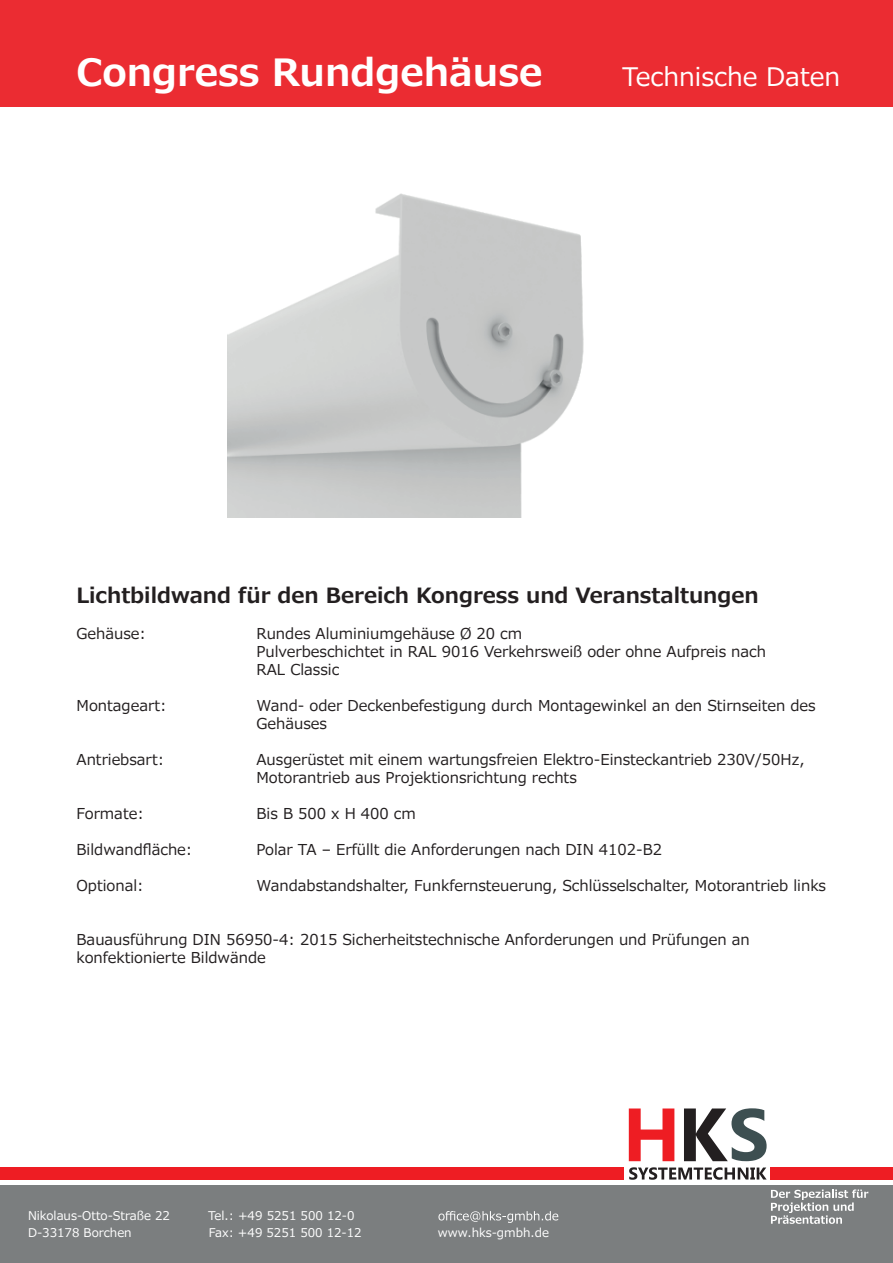
<style>
.page{position:relative;width:893px;height:1263px;background:#fff}
.page>*{position:absolute;margin:0;border:0;box-sizing:border-box;transform-origin:0 0}
.t1{font:700 37.5px "Meiryo";color:#fff}
.t2{font:25.5px "Meiryo";color:#fff}
.t3{font:700 21px "Meiryo";color:#231f20}
.t4{font:15px/18px "Meiryo";color:#231f20}
.t5{font:12px "Meiryo";color:#fff}
</style>
<div class="page">
<div style="left:0;top:0;width:893px;height:106px;background:#eb2c32"></div>
<div style="left:0;top:1185px;width:893px;height:78px;background:#7b7e7f"></div>
<svg style="left:629px;top:1108px;width:45px;height:53px"></svg>
<svg style="left:684px;top:1108px;width:83px;height:53px"></svg>
<svg style="left:629px;top:1167px;width:138px;height:13px"></svg>
<div style="left:771px;top:1167px;width:122px;height:12px;background:#ee1d23"></div>
<div style="left:0;top:1167px;width:624px;height:12px;background:#ee1d23"></div>
<svg style="left:771px;top:1189px;width:97px;height:35px"></svg>
<svg style="left:438px;top:1211px;width:120px;height:12px"></svg>
<img style="left:228px;top:193px;width:356px;height:324px">
<h1 class="t1" style="left:77px;top:46px;width:467px">Congress Rundgehäuse</h1>
<h2 class="t2" style="left:622px;top:58px;width:219px">Technische Daten</h2>
<h3 class="t3" style="left:77px;top:581px;width:684px">Lichtbildwand für den Bereich Kongress und Veranstaltungen</h3>
<p class="t4" style="left:77px;top:625px;width:71px">Gehäuse:</p>
<p class="t4" style="left:257px;top:625px;width:511px">Rundes Aluminiumgehäuse Ø 20 cm<br>Pulverbeschichtet in RAL 9016 Verkehrsweiß oder ohne Aufpreis nach<br>RAL Classic</p>
<p class="t4" style="left:77px;top:697px;width:92px">Montageart:</p>
<p class="t4" style="left:257px;top:697px;width:561px">Wand- oder Deckenbefestigung durch Montagewinkel an den Stirnseiten des<br>Gehäuses</p>
<p class="t4" style="left:77px;top:751px;width:89px">Antriebsart:</p>
<p class="t4" style="left:257px;top:751px;width:549px">Ausgerüstet mit einem wartungsfreien Elektro‑Einsteckantrieb 230V/50Hz,<br>Motorantrieb aus Projektionsrichtung rechts</p>
<p class="t4" style="left:77px;top:805px;width:69px">Formate:</p>
<p class="t4" style="left:257px;top:805px;width:161px">Bis B 500 x H 400 cm</p>
<p class="t4" style="left:77px;top:841px;width:117px">Bildwandfläche:</p>
<p class="t4" style="left:256px;top:841px;width:407px">Polar TA – Erfüllt die Anforderungen nach DIN 4102-B2</p>
<p class="t4" style="left:77px;top:877px;width:69px">Optional:</p>
<p class="t4" style="left:257px;top:877px;width:571px">Wandabstandshalter, Funkfernsteuerung, Schlüsselschalter, Motorantrieb links</p>
<p class="t4" style="left:77px;top:931px;width:675px">Bauausführung DIN 56950-4: 2015 Sicherheitstechnische Anforderungen und Prüfungen an konfektionierte Bildwände</p>
<p class="t5" style="left:28px;top:1207px;width:144px">Nikolaus-Otto-Straße 22</p>
<p class="t5" style="left:208px;top:1207px;width:148px">Tel.: +49 5251 500 12-0</p>
<p class="t5" style="left:28px;top:1224px;width:105px">D-33178 Borchen</p>
<p class="t5" style="left:209px;top:1224px;width:154px">Fax: +49 5251 500 12-12</p>
<p class="t5" style="left:438px;top:1224px;width:112px">www.hks-gmbh.de</p>
</div>
